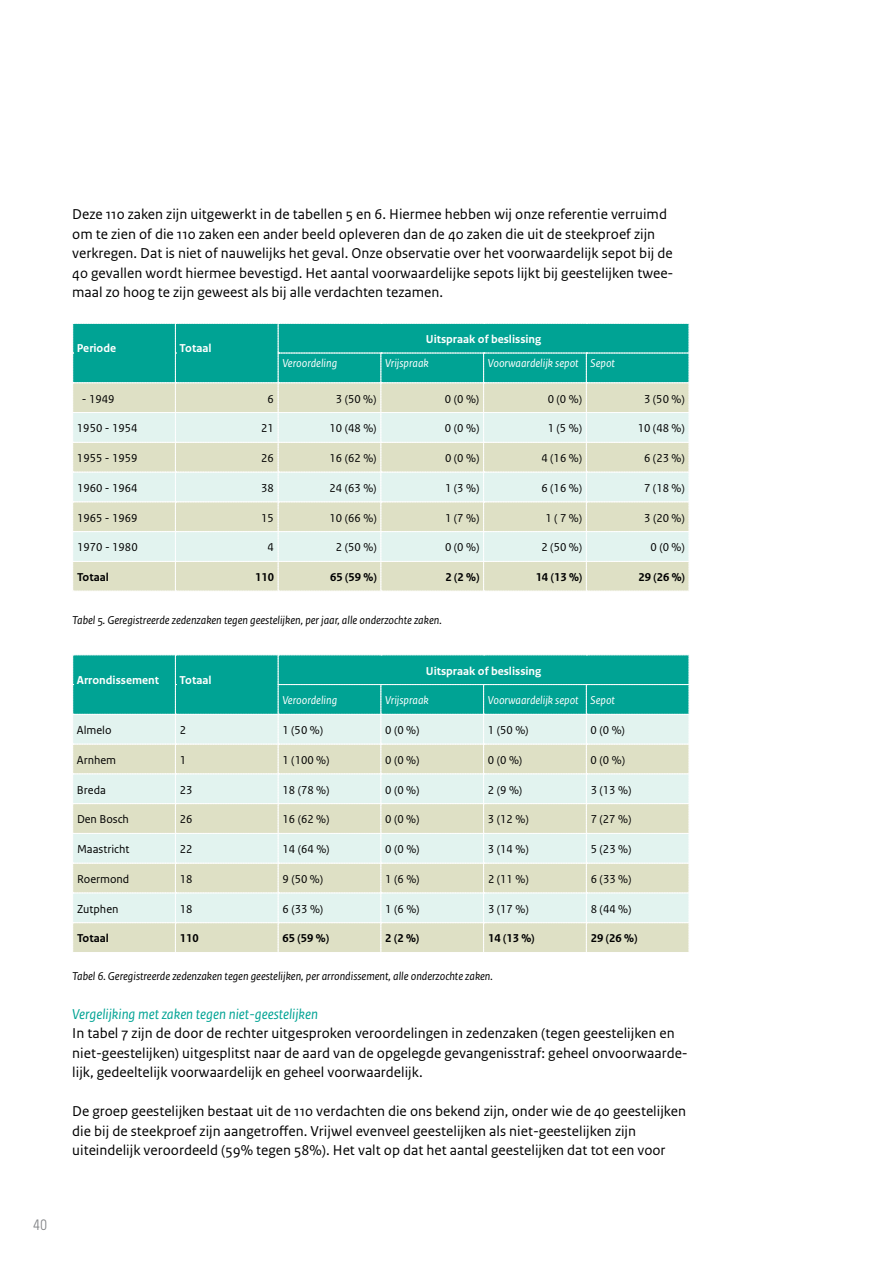
<style>
.page{position:relative;width:893px;height:1263px;background:#fff}
.page>*{position:absolute;margin:0;border:0;box-sizing:border-box;transform-origin:0 0}
.t1{font:15px/19.5px "Rijksoverheid Sans Text";color:#000}
.t2{font:italic 15px "Rijksoverheid Sans Text";color:#00a394}
.t3{font:15px "Melbourne";color:#808285}
.t4{font:12px "Rijksoverheid Sans Text";color:#000}
.t5{font:italic 12px "Rijksoverheid Sans Text";color:#000}
.t6{font:italic 12px "Rijksoverheid Sans Text";color:#fff}
.t7{font:700 12px "Rijksoverheid Sans Text";color:#fff}
.t8{font:700 12px "Rijksoverheid Sans Text";color:#000}
</style>
<div class="page">
<svg style="left:72px;top:323px;width:617px;height:268px;background:#b1daca"></svg>
<svg style="left:72px;top:654px;width:617px;height:298px;background:#b6dcce"></svg>
<p class="t3" style="left:33px;top:1217px;width:16px">40</p>
<p class="t1" style="left:72px;top:205px;width:603px">Deze 110 zaken zijn uitgewerkt in de tabellen 5 en 6. Hiermee hebben wij onze referentie verruimd om te zien of die 110 zaken een ander beeld opleveren dan de 40 zaken die uit de steekproef zijn verkregen. Dat is niet of nauwelijks het geval. Onze observatie over het voorwaardelijk sepot bij de 40 gevallen wordt hiermee bevestigd. Het aantal voorwaardelijke sepots lijkt bij geestelijken twee&shy;maal zo hoog te zijn geweest als bij alle verdachten tezamen.</p>
<p class="t7" style="left:77px;top:341px;width:41px">Periode</p>
<p class="t7" style="left:180px;top:341px;width:33px">Totaal</p>
<p class="t7" style="left:426px;top:332px;width:117px">Uitspraak of beslissing</p>
<p class="t6" style="left:282px;top:356px;width:56px">Veroordeling</p>
<p class="t6" style="left:385px;top:356px;width:45px">Vrijspraak</p>
<p class="t6" style="left:488px;top:356px;width:129px">Voorwaardelijk sepot Sepot</p>
<p class="t4" style="left:82px;top:392px;width:34px">- 1949</p>
<p class="t4" style="left:268px;top:392px;width:8px">6</p>
<p class="t4" style="left:336px;top:392px;width:42px">3 (50 %)</p>
<p class="t4" style="left:445px;top:392px;width:36px">0 (0 %)</p>
<p class="t4" style="left:548px;top:392px;width:36px">0 (0 %)</p>
<p class="t4" style="left:644px;top:392px;width:42px">3 (50 %)</p>
<p class="t4" style="left:77px;top:421px;width:62px">1950 - 1954</p>
<p class="t4" style="left:261px;top:421px;width:14px">21</p>
<p class="t4" style="left:329px;top:421px;width:49px">10 (48 %)</p>
<p class="t4" style="left:445px;top:421px;width:36px">0 (0 %)</p>
<p class="t4" style="left:548px;top:421px;width:36px">1 (5 %)</p>
<p class="t4" style="left:638px;top:421px;width:49px">10 (48 %)</p>
<p class="t4" style="left:77px;top:451px;width:62px">1955 - 1959</p>
<p class="t4" style="left:261px;top:451px;width:14px">26</p>
<p class="t4" style="left:329px;top:451px;width:49px">16 (62 %)</p>
<p class="t4" style="left:445px;top:451px;width:36px">0 (0 %)</p>
<p class="t4" style="left:541px;top:451px;width:42px">4 (16 %)</p>
<p class="t4" style="left:644px;top:451px;width:42px">6 (23 %)</p>
<p class="t4" style="left:77px;top:481px;width:62px">1960 - 1964</p>
<p class="t4" style="left:261px;top:481px;width:14px">38</p>
<p class="t4" style="left:330px;top:481px;width:49px">24 (63 %)</p>
<p class="t4" style="left:445px;top:481px;width:36px">1 (3 %)</p>
<p class="t4" style="left:541px;top:481px;width:42px">6 (16 %)</p>
<p class="t4" style="left:644px;top:481px;width:42px">7 (18 %)</p>
<p class="t4" style="left:77px;top:511px;width:62px">1965 - 1969</p>
<p class="t4" style="left:261px;top:511px;width:14px">15</p>
<p class="t4" style="left:330px;top:511px;width:49px">10 (66 %)</p>
<p class="t4" style="left:445px;top:511px;width:36px">1 (7 %)</p>
<p class="t4" style="left:545px;top:511px;width:38px">1 ( 7 %)</p>
<p class="t4" style="left:644px;top:511px;width:42px">3 (20 %)</p>
<p class="t4" style="left:77px;top:540px;width:62px">1970 - 1980</p>
<p class="t4" style="left:268px;top:540px;width:8px">4</p>
<p class="t4" style="left:336px;top:540px;width:42px">2 (50 %)</p>
<p class="t4" style="left:445px;top:540px;width:36px">0 (0 %)</p>
<p class="t4" style="left:541px;top:540px;width:42px">2 (50 %)</p>
<p class="t4" style="left:651px;top:540px;width:36px">0 (0 %)</p>
<p class="t8" style="left:77px;top:570px;width:33px">Totaal</p>
<p class="t8" style="left:255px;top:570px;width:20px">110</p>
<p class="t8" style="left:330px;top:570px;width:48px">65 (59 %)</p>
<p class="t8" style="left:446px;top:570px;width:35px">2 (2 %)</p>
<p class="t8" style="left:536px;top:570px;width:48px">14 (13 %)</p>
<p class="t8" style="left:638px;top:570px;width:48px">29 (26 %)</p>
<p class="t5" style="left:72px;top:614px;width:371px">Tabel 5. Geregistreerde zedenzaken tegen geestelijken, per jaar, alle onderzochte zaken.</p>
<p class="t7" style="left:77px;top:673px;width:84px">Arrondissement</p>
<p class="t7" style="left:180px;top:673px;width:33px">Totaal</p>
<p class="t7" style="left:426px;top:664px;width:117px">Uitspraak of beslissing</p>
<p class="t6" style="left:282px;top:694px;width:56px">Veroordeling</p>
<p class="t6" style="left:385px;top:694px;width:45px">Vrijspraak</p>
<p class="t6" style="left:488px;top:694px;width:129px">Voorwaardelijk sepot Sepot</p>
<p class="t4" style="left:77px;top:723px;width:36px">Almelo</p>
<p class="t4" style="left:180px;top:723px;width:8px">2</p>
<p class="t4" style="left:282px;top:723px;width:42px">1 (50 %)</p>
<p class="t4" style="left:385px;top:723px;width:36px">0 (0 %)</p>
<p class="t4" style="left:488px;top:723px;width:42px">1 (50 %)</p>
<p class="t4" style="left:591px;top:723px;width:36px">0 (0 %)</p>
<p class="t4" style="left:77px;top:753px;width:41px">Arnhem</p>
<p class="t4" style="left:180px;top:753px;width:8px">1</p>
<p class="t4" style="left:282px;top:753px;width:49px">1 (100 %)</p>
<p class="t4" style="left:385px;top:753px;width:36px">0 (0 %)</p>
<p class="t4" style="left:488px;top:753px;width:36px">0 (0 %)</p>
<p class="t4" style="left:591px;top:753px;width:36px">0 (0 %)</p>
<p class="t4" style="left:77px;top:783px;width:30px">Breda</p>
<p class="t4" style="left:180px;top:783px;width:14px">23</p>
<p class="t4" style="left:282px;top:783px;width:49px">18 (78 %)</p>
<p class="t4" style="left:385px;top:783px;width:36px">0 (0 %)</p>
<p class="t4" style="left:488px;top:783px;width:36px">2 (9 %)</p>
<p class="t4" style="left:591px;top:783px;width:42px">3 (13 %)</p>
<p class="t4" style="left:77px;top:812px;width:54px">Den Bosch</p>
<p class="t4" style="left:180px;top:812px;width:14px">26</p>
<p class="t4" style="left:282px;top:812px;width:49px">16 (62 %)</p>
<p class="t4" style="left:385px;top:812px;width:36px">0 (0 %)</p>
<p class="t4" style="left:488px;top:812px;width:42px">3 (12 %)</p>
<p class="t4" style="left:591px;top:812px;width:42px">7 (27 %)</p>
<p class="t4" style="left:77px;top:842px;width:54px">Maastricht</p>
<p class="t4" style="left:180px;top:842px;width:14px">22</p>
<p class="t4" style="left:282px;top:842px;width:49px">14 (64 %)</p>
<p class="t4" style="left:385px;top:842px;width:36px">0 (0 %)</p>
<p class="t4" style="left:488px;top:842px;width:42px">3 (14 %)</p>
<p class="t4" style="left:591px;top:842px;width:42px">5 (23 %)</p>
<p class="t4" style="left:77px;top:872px;width:54px">Roermond</p>
<p class="t4" style="left:180px;top:872px;width:14px">18</p>
<p class="t4" style="left:283px;top:872px;width:42px">9 (50 %)</p>
<p class="t4" style="left:385px;top:872px;width:36px">1 (6 %)</p>
<p class="t4" style="left:488px;top:872px;width:42px">2 (11 %)</p>
<p class="t4" style="left:591px;top:872px;width:42px">6 (33 %)</p>
<p class="t4" style="left:77px;top:902px;width:43px">Zutphen</p>
<p class="t4" style="left:180px;top:902px;width:14px">18</p>
<p class="t4" style="left:283px;top:902px;width:42px">6 (33 %)</p>
<p class="t4" style="left:385px;top:902px;width:36px">1 (6 %)</p>
<p class="t4" style="left:488px;top:902px;width:42px">3 (17 %)</p>
<p class="t4" style="left:591px;top:902px;width:42px">8 (44 %)</p>
<p class="t8" style="left:77px;top:932px;width:33px">Totaal</p>
<p class="t8" style="left:180px;top:932px;width:20px">110</p>
<p class="t8" style="left:283px;top:932px;width:48px">65 (59 %)</p>
<p class="t8" style="left:385px;top:932px;width:35px">2 (2 %)</p>
<p class="t8" style="left:488px;top:932px;width:48px">14 (13 %)</p>
<p class="t8" style="left:591px;top:932px;width:48px">29 (26 %)</p>
<p class="t5" style="left:72px;top:969px;width:422px">Tabel 6. Geregistreerde zedenzaken tegen geestelijken, per arrondissement, alle onderzochte zaken.</p>
<p class="t2" style="left:72px;top:1006px;width:247px">Vergelijking met zaken tegen niet-geestelijken</p>
<p class="t1" style="left:72px;top:1024px;width:617px">In tabel 7 zijn de door de rechter uitgesproken veroordelingen in zedenzaken (tegen geestelijken en niet-geestelijken) uitgesplitst naar de aard van de opgelegde gevangenisstraf: geheel onvoorwaarde&shy;lijk, gedeeltelijk voorwaardelijk en geheel voorwaardelijk.</p>
<p class="t1" style="left:72px;top:1102px;width:615px">De groep geestelijken bestaat uit de 110 verdachten die ons bekend zijn, onder wie de 40 geestelijken die bij de steekproef zijn aangetroffen. Vrijwel evenveel geestelijken als niet-geestelijken zijn uiteindelijk veroordeeld (59% tegen 58%). Het valt op dat het aantal geestelijken dat tot een voor</p>
</div>
